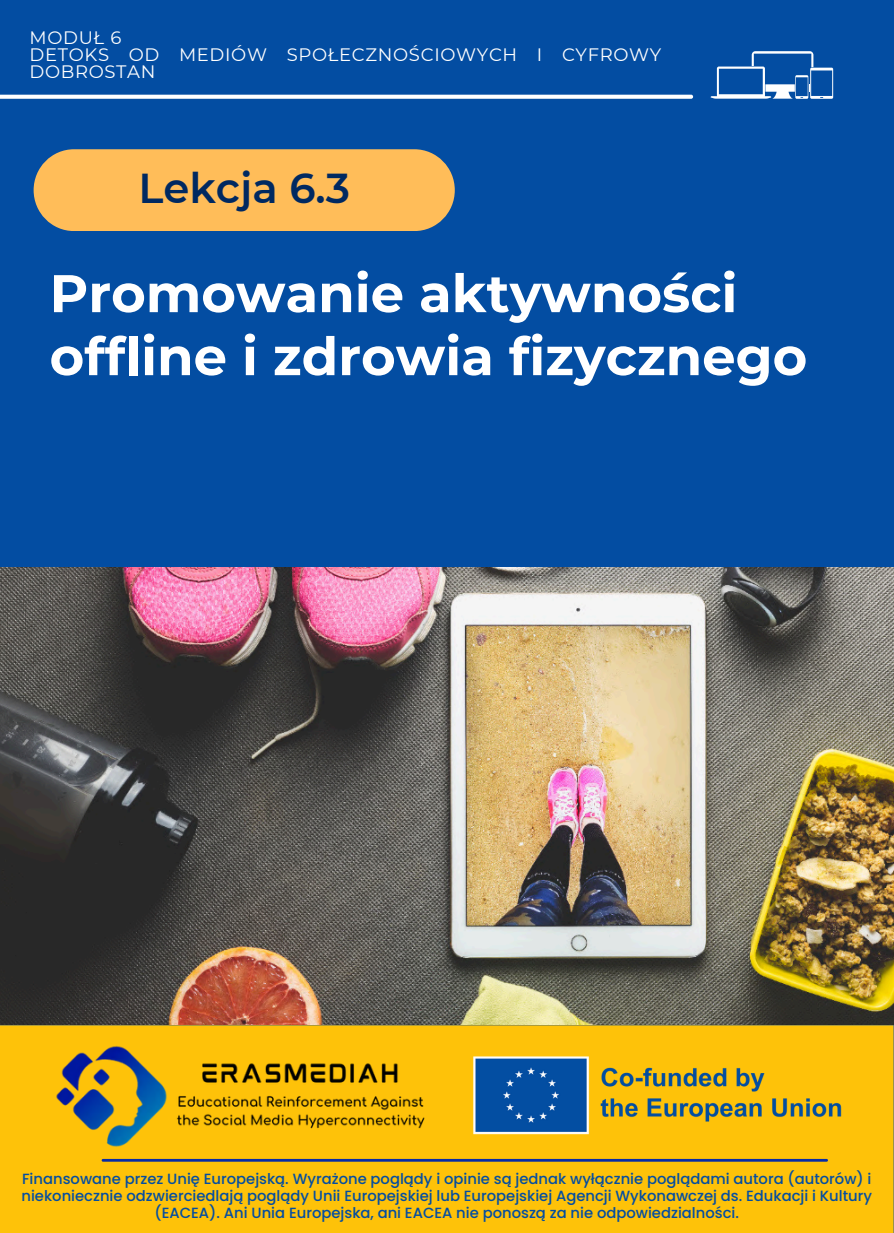
<style>
.page{position:relative;width:894px;height:1233px;background:#fff}
.page>*{position:absolute;margin:0;border:0;box-sizing:border-box;transform-origin:0 0}
.t1{font:700 52.8px/63px "Montserrat";color:#fff}
.t2{font:600 41.7px "Montserrat";color:#002961}
.t3{font:18px/16.8px "Montserrat";letter-spacing:.035em;color:#fff}
.t4{font:500 14.7px/16.8px "Poppins";color:#034da2;text-align:center}
</style>
<div class="page">
<div style="left:0;top:0;width:893px;height:1233px;background:#034da2"></div>
<svg style="left:0;top:95px;width:693px;height:4px"></svg>
<svg style="left:710px;top:51px;width:122px;height:47px"></svg>
<div style="left:34px;top:149px;width:420px;height:82px;background:#ffbd59;border-radius:41px"></div>
<div style="left:0;top:1025px;width:893px;height:208px;background:#fec209"></div>
<img style="left:288px;top:1054px;width:573px;height:83px">
<hr style="left:102px;top:1159px;width:725px;height:2px;background:#082ca5">
<img style="left:0;top:1028px;width:288px;height:127px">
<img style="left:0;top:568px;width:893px;height:457px">
<p class="t3" style="left:29px;top:29px;width:633px">MODUŁ 6<br>DETOKS OD MEDIÓW SPOŁECZNOŚCIOWYCH I CYFROWY<br>DOBROSTAN</p>
<p class="t2" style="left:138px;top:163px;width:213px">Lekcja 6.3</p>
<p class="t1" style="left:50px;top:262px;width:759px">Promowanie aktywności offline i zdrowia fizycznego</p>
<p class="t4" style="left:21px;top:1171px;width:851px">Finansowane przez Unię Europejską. Wyrażone poglądy i opinie są jednak wyłącznie poglądami autora (autorów) i niekoniecznie odzwierciedlają poglądy Unii Europejskiej lub Europejskiej Agencji Wykonawczej ds. Edukacji i Kultury (EACEA). Ani Unia Europejska, ani EACEA nie ponoszą za nie odpowiedzialności.</p>
</div>
